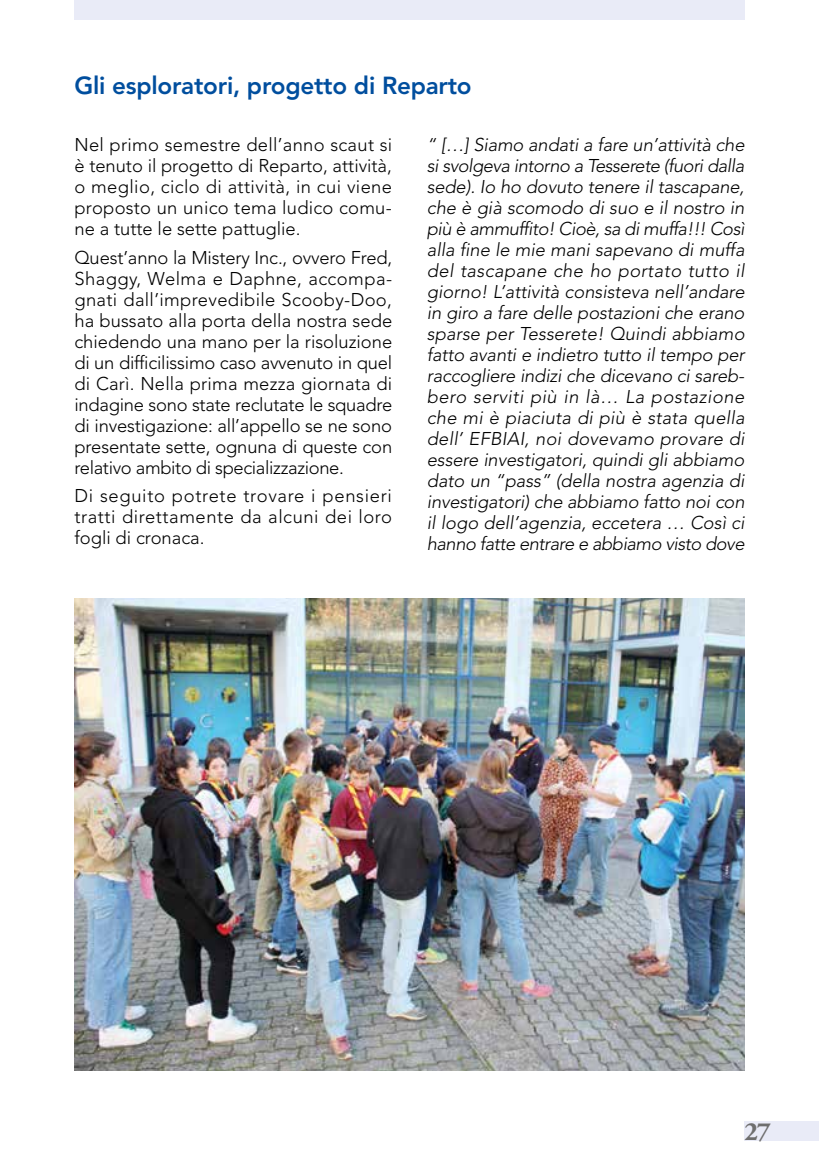
<style>
.page{position:relative;width:819px;height:1166px;background:#fff}
.page>*{position:absolute;margin:0;border:0;box-sizing:border-box;transform-origin:0 0}
.t1{font:700 26.25px "Adobe Garamond Pro";color:#6e6e6e}
.t2{font:800 24.5px "Avenir";letter-spacing:-.01em;color:#004e9e}
.t3{font:italic 300 18.38px/21px "Avenir";letter-spacing:-.025em;color:#000;text-align:justify}
.t4{font:300 18.38px/21px "Avenir";color:#000;text-align:justify}
</style>
<div class="page">
<div style="left:74px;top:0;width:670px;height:20px;background:#e9ebf7"></div>
<div style="left:744px;top:1121px;width:75px;height:20px;background:#e9ebf7"></div>
<img style="left:74px;top:598px;width:670px;height:472px">
<h2 class="t2" style="left:74px;top:71px;width:399px">Gli esploratori, progetto di Reparto</h2>
<p class="t3" style="left:427px;top:134px;width:319px">“ […] Siamo andati a fare un’attività che si svolgeva intorno a Tesserete (fuori dalla sede). Io ho dovuto tenere il tascapane, che è già scomodo di suo e il nostro in più è ammuffito! Cioè, sa di muffa!!! Così alla fine le mie mani sapevano di muffa del tascapane che ho portato tutto il giorno! L’attività consisteva nell’andare in giro a fare delle postazioni che erano sparse per Tesserete! Quindi abbiamo fatto avanti e indietro tutto il tempo per raccogliere indizi che dicevano ci sareb&shy;bero serviti più in là… La postazione che mi è piaciuta di più è stata quella dell’ EFBIAI, noi dovevamo provare di essere investigatori, quindi gli abbiamo dato un “pass” (della nostra agenzia di investigatori) che abbiamo fatto noi con il logo dell’agenzia, eccetera … Così ci hanno fatte entrare e abbiamo visto dove</p>
<p class="t4" style="left:74px;top:134px;width:319px">Nel primo semestre dell’anno scaut si è tenuto il progetto di Reparto, attività, o meglio, ciclo di attività, in cui viene proposto un unico tema ludico comu&shy;ne a tutte le sette pattuglie.</p>
<p class="t4" style="left:74px;top:247px;width:319px">Quest’anno la Mistery Inc., ovvero Fred, Shaggy, Welma e Daphne, accompa&shy;gnati dall’imprevedibile Scooby-Doo, ha bussato alla porta della nostra sede chiedendo una mano per la risoluzione di un difficilissimo caso avvenuto in quel di Carì. Nella prima mezza giornata di indagine sono state reclutate le squadre di investigazione: all’appello se ne sono presentate sette, ognuna di queste con relativo ambito di specializzazione.</p>
<p class="t4" style="left:74px;top:485px;width:319px">Di seguito potrete trovare i pensieri tratti direttamente da alcuni dei loro fogli di cronaca.</p>
<h1 class="t1" style="left:744px;top:1116px;width:28px">27</h1>
</div>
